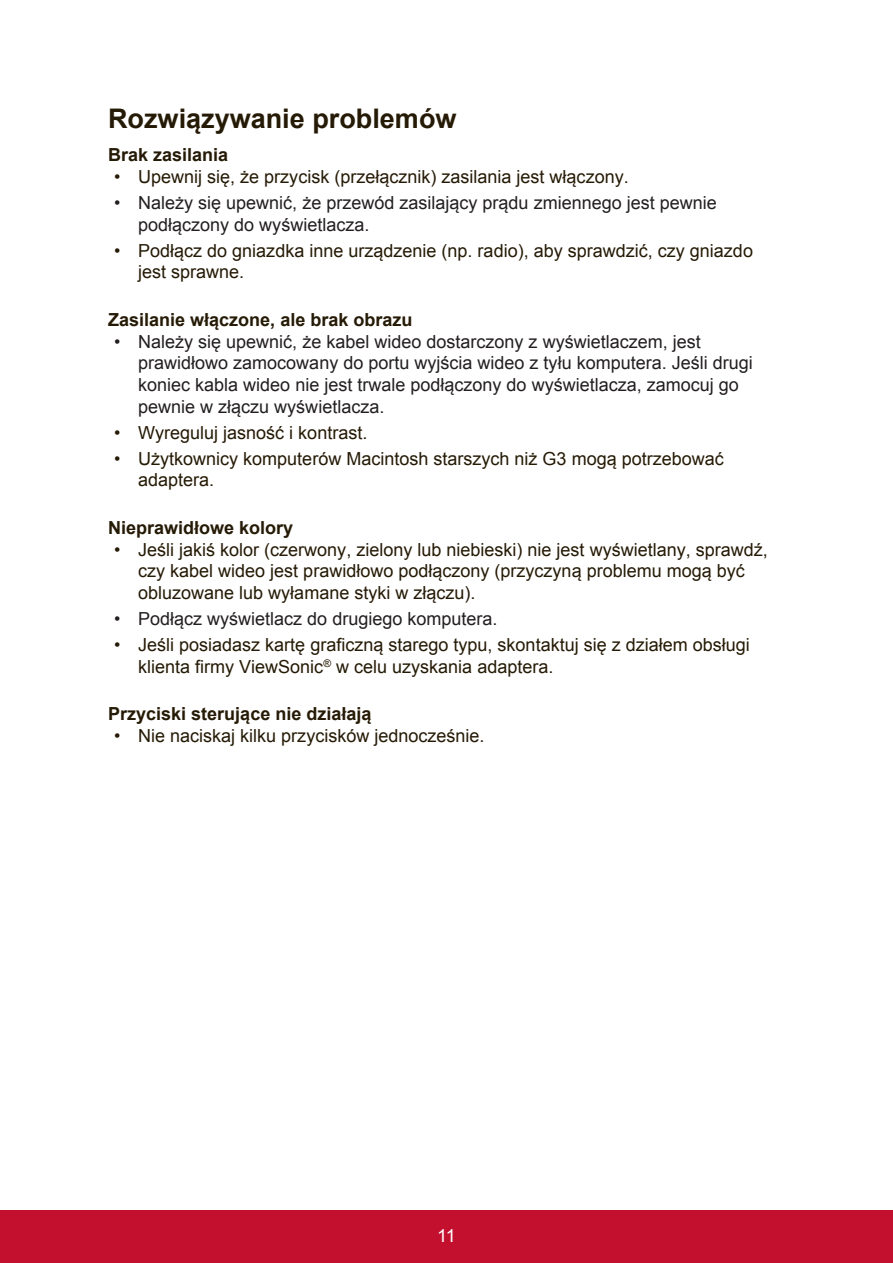
<style>
.page{position:relative;width:893px;height:1263px;background:#fff}
.page>*{position:absolute;margin:0;border:0;box-sizing:border-box;transform-origin:0 0}
.t1{font:700 27px "Arial";color:#251a05}
.t2{font:18px/21.6px "Arial";color:#251a05}
.t3{font:18px/21.6px "Arial";color:#231f20}
.t4{font:700 18px "Arial";color:#251a05}
.t5{font:18px "Arial";color:#fff}
</style>
<div class="page">
<div style="left:0;top:1210px;width:892px;height:53px;background:#c3102f"></div>
<h1 class="t1" style="left:108px;top:100px;width:350px">Rozwiązywanie problemów</h1>
<p class="t4" style="left:108px;top:143px;width:122px">Brak zasilania</p>
<p class="t2" style="left:114px;top:166px;width:516px">• Upewnij się, że przycisk (przełącznik) zasilania jest włączony.</p>
<p class="t3" style="left:138px;top:192px;width:580px;text-indent:-24px">• Należy się upewnić, że przewód zasilający prądu zmiennego jest pewnie podłączony do wyświetlacza.</p>
<p class="t2" style="left:138px;top:240px;width:616px;text-indent:-24px">• Podłącz do gniazdka inne urządzenie (np. radio), aby sprawdzić, czy gniazdo jest sprawne.</p>
<p class="t4" style="left:108px;top:308px;width:306px">Zasilanie włączone, ale brak obrazu</p>
<p class="t3" style="left:138px;top:331px;width:616px;text-indent:-24px">• Należy się upewnić, że kabel wideo dostarczony z wyświetlaczem, jest prawidłowo zamocowany do portu wyjścia wideo z tyłu komputera. Jeśli drugi koniec kabla wideo nie jest trwale podłączony do wyświetlacza, zamocuj go pewnie w złączu wyświetlacza.</p>
<p class="t2" style="left:114px;top:422px;width:255px">• Wyreguluj jasność i kontrast.</p>
<p class="t2" style="left:138px;top:448px;width:587px;text-indent:-24px">• Użytkownicy komputerów Macintosh starszych niż G3 mogą potrzebować adaptera.</p>
<p class="t4" style="left:108px;top:516px;width:187px">Nieprawidłowe kolory</p>
<p class="t2" style="left:138px;top:539px;width:631px;text-indent:-24px">• Jeśli jakiś kolor (czerwony, zielony lub niebieski) nie jest wyświetlany, sprawdź, czy kabel wideo jest prawidłowo podłączony (przyczyną problemu mogą być obluzowane lub wyłamane styki w złączu).</p>
<p class="t3" style="left:114px;top:608px;width:385px">• Podłącz wyświetlacz do drugiego komputera.</p>
<p class="t2" style="left:138px;top:634px;width:613px;text-indent:-24px">• Jeśli posiadasz kartę graficzną starego typu, skontaktuj się z działem obsługi klienta firmy ViewSonic<sup>®</sup> w celu uzyskania adaptera.</p>
<p class="t4" style="left:108px;top:702px;width:265px">Przyciski sterujące nie działają</p>
<p class="t2" style="left:114px;top:725px;width:372px">• Nie naciskaj kilku przycisków jednocześnie.</p>
<p class="t5" style="left:437px;top:1223px;width:20px">11</p>
</div>
